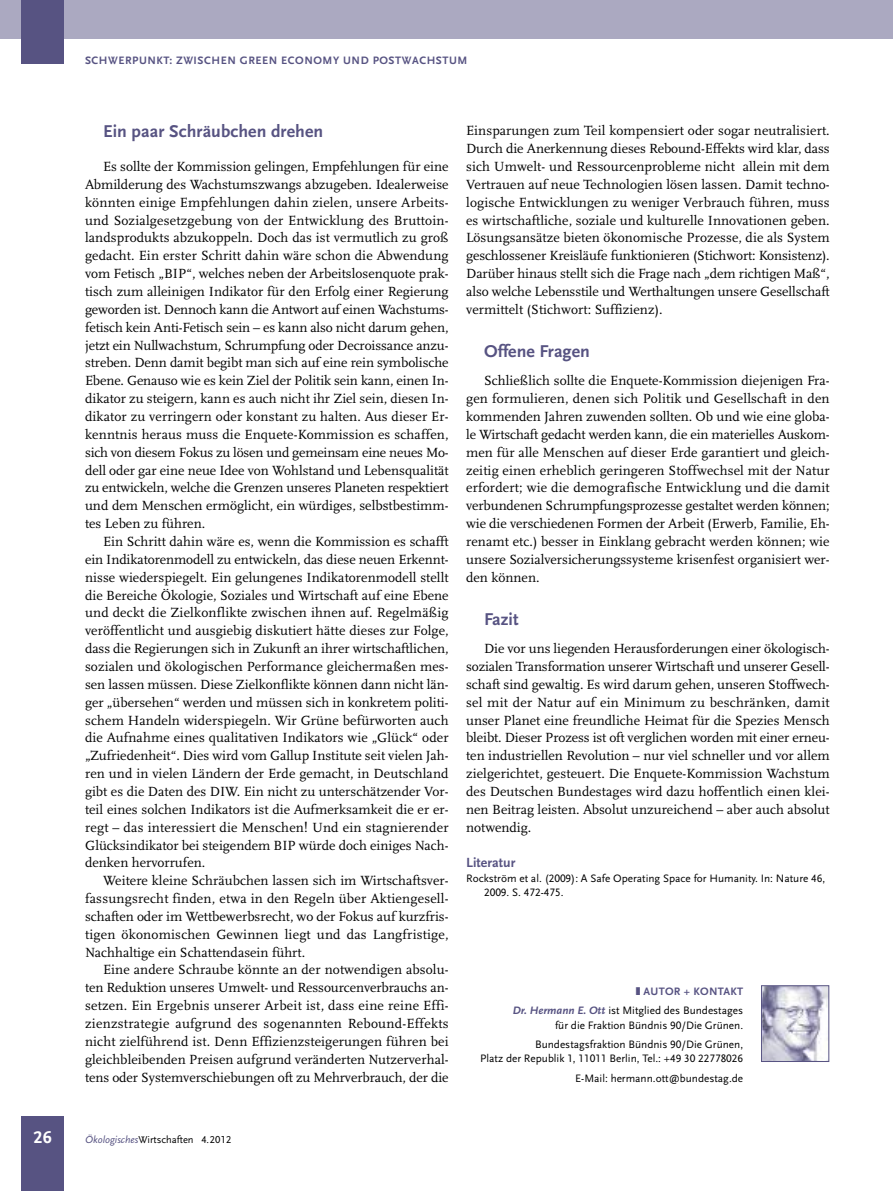
<style>
.page{position:relative;width:893px;height:1191px;background:#fff}
.page>*{position:absolute;margin:0;border:0;box-sizing:border-box;transform-origin:0 0}
.t1{font:700 17.85px "Scala Sans LF";letter-spacing:.005em;color:#575382}
.t2{font:700 17.85px "Scala Sans LF";color:#fff}
.t3{font:13.8px/17.9px "Scala LF";color:#000;text-align:justify}
.t4{font:700 13.8px "Scala Sans LF";letter-spacing:.005em;color:#575382}
.t5{font:11.25px/19.5px "Scala Sans LF";color:#000;text-align:right}
.t6{font:700 11.25px "Scala Sans LF";letter-spacing:.05em;color:#575382}
.t7{font:10.5px "Scala Sans LF";color:#000}
.s1{color:#575382}
.s2{font-weight:700;color:#575382}
.s3{font-weight:700;font-style:italic;color:#575382}
.s4{font-style:italic;color:#575382}
</style>
<div class="page">
<div style="left:0;top:0;width:893px;height:38px;background:#aba9c1"></div>
<div style="left:21px;top:1116px;width:43px;height:75px;background:#575382"></div>
<div style="left:21px;top:0;width:43px;height:64px;background:#575382"></div>
<img style="left:763px;top:987px;width:64px;height:72px">
<div style="left:761px;top:985px;width:68px;height:76px;border:1px solid #575382"></div>
<p class="t2" style="left:33px;top:1128px;width:20px">26</p>
<p class="t6" style="left:85px;top:55px;width:384px">SCHWERPUNKT: ZWISCHEN GREEN ECONOMY UND POSTWACHSTUM</p>
<p class="t1" style="left:103px;top:123px;width:222px">Ein paar Schräubchen drehen</p>
<p class="t3" style="left:85px;top:158px;width:365px;text-indent:18px">Es sollte der Kommission gelingen, Empfehlungen für eine Abmilderung des Wachstumszwangs abzugeben. Idealerweise könnten einige Empfehlungen dahin zielen, unsere Arbeits&shy;und Sozialgesetzgebung von der Entwicklung des Bruttoin&shy;landsprodukts abzukoppeln. Doch das ist vermutlich zu groß gedacht. Ein erster Schritt dahin wäre schon die Abwendung vom Fetisch „BIP“, welches neben der Arbeitslosenquote prak&shy;tisch zum alleinigen Indikator für den Erfolg einer Regierung geworden ist. Dennoch kann die Antwort auf einen Wachstums&shy;fetisch kein Anti-Fetisch sein – es kann also nicht darum gehen, jetzt ein Nullwachstum, Schrumpfung oder Decroissance anzu&shy;streben. Denn damit begibt man sich auf eine rein symbolische Ebene. Genauso wie es kein Ziel der Politik sein kann, einen In&shy;dikator zu steigern, kann es auch nicht ihr Ziel sein, diesen In&shy;dikator zu verringern oder konstant zu halten. Aus dieser Er&shy;kenntnis heraus muss die Enquete-Kommission es schaffen, sich von diesem Fokus zu lösen und gemeinsam eine neues Mo&shy;dell oder gar eine neue Idee von Wohlstand und Lebensqualität zu entwickeln, welche die Grenzen unseres Planeten respektiert und dem Menschen ermöglicht, ein würdiges, selbstbestimm&shy;tes Leben zu führen.</p>
<p class="t3" style="left:85px;top:533px;width:365px;text-indent:18px">Ein Schritt dahin wäre es, wenn die Kommission es schafft ein Indikatorenmodell zu entwickeln, das diese neuen Erkennt&shy;nisse wiederspiegelt. Ein gelungenes Indikatorenmodell stellt die Bereiche Ökologie, Soziales und Wirtschaft auf eine Ebene und deckt die Zielkonflikte zwischen ihnen auf. Regelmäßig veröffentlicht und ausgiebig diskutiert hätte dieses zur Folge, dass die Regierungen sich in Zukunft an ihrer wirtschaftlichen, sozialen und ökologischen Performance gleichermaßen mes&shy;sen lassen müssen. Diese Zielkonflikte können dann nicht län&shy;ger „übersehen“ werden und müssen sich in konkretem politi&shy;schem Handeln widerspiegeln. Wir Grüne befürworten auch die Aufnahme eines qualitativen Indikators wie „Glück“ oder „Zufriedenheit“. Dies wird vom Gallup Institute seit vielen Jah&shy;ren und in vielen Ländern der Erde gemacht, in Deutschland gibt es die Daten des DIW. Ein nicht zu unterschätzender Vor&shy;teil eines solchen Indikators ist die Aufmerksamkeit die er er&shy;regt – das interessiert die Menschen! Und ein stagnierender Glücksindikator bei steigendem BIP würde doch einiges Nach&shy;denken hervorrufen.</p>
<p class="t3" style="left:85px;top:872px;width:365px;text-indent:18px">Weitere kleine Schräubchen lassen sich im Wirtschaftsver&shy;fassungsrecht finden, etwa in den Regeln über Aktiengesell&shy;schaften oder im Wettbewerbsrecht, wo der Fokus auf kurzfris&shy;tigen ökonomischen Gewinnen liegt und das Langfristige, Nachhaltige ein Schattendasein führt.</p>
<p class="t3" style="left:85px;top:961px;width:365px;text-indent:18px">Eine andere Schraube könnte an der notwendigen absolu&shy;ten Reduktion unseres Umwelt- und Ressourcenverbrauchs an&shy;setzen. Ein Ergebnis unserer Arbeit ist, dass eine reine Effi&shy;zienzstrategie aufgrund des sogenannten Rebound-Effekts nicht zielführend ist. Denn Effizienzsteigerungen führen bei gleichbleibenden Preisen aufgrund veränderten Nutzerverhal&shy;tens oder Systemverschiebungen oft zu Mehrverbrauch, der die</p>
<p class="t3" style="left:466px;top:122px;width:365px">Einsparungen zum Teil kompensiert oder sogar neutralisiert.<br>Durch die Anerkennung dieses Rebound-Effekts wird klar, dass sich Umwelt- und Ressourcenprobleme nicht allein mit dem Vertrauen auf neue Technologien lösen lassen. Damit techno&shy;logische Entwicklungen zu weniger Verbrauch führen, muss es wirtschaftliche, soziale und kulturelle Innovationen geben.<br>Lösungsansätze bieten ökonomische Prozesse, die als System geschlossener Kreisläufe funktionieren (Stichwort: Konsistenz).<br>Darüber hinaus stellt sich die Frage nach „dem richtigen Maß“, also welche Lebensstile und Werthaltungen unsere Gesellschaft vermittelt (Stichwort: Suffizienz).</p>
<p class="t1" style="left:484px;top:343px;width:107px">Offene Fragen</p>
<p class="t3" style="left:466px;top:372px;width:365px;text-indent:18px">Schließlich sollte die Enquete-Kommission diejenigen Fra&shy;gen formulieren, denen sich Politik und Gesellschaft in den kommenden Jahren zuwenden sollten. Ob und wie eine globa&shy;le Wirtschaft gedacht werden kann, die ein materielles Auskom&shy;men für alle Menschen auf dieser Erde garantiert und gleich&shy;zeitig einen erheblich geringeren Stoffwechsel mit der Natur erfordert; wie die demografische Entwicklung und die damit verbundenen Schrumpfungsprozesse gestaltet werden können; wie die verschiedenen Formen der Arbeit (Erwerb, Familie, Eh&shy;renamt etc.) besser in Einklang gebracht werden können; wie unsere Sozialversicherungssysteme krisenfest organisiert wer&shy;den können.</p>
<p class="t1" style="left:484px;top:611px;width:36px">Fazit</p>
<p class="t3" style="left:466px;top:640px;width:365px;text-indent:18px">Die vor uns liegenden Herausforderungen einer ökologisch&shy;sozialen Transformation unserer Wirtschaft und unserer Gesell&shy;schaft sind gewaltig. Es wird darum gehen, unseren Stoffwech&shy;sel mit der Natur auf ein Minimum zu beschränken, damit unser Planet eine freundliche Heimat für die Spezies Mensch bleibt. Dieser Prozess ist oft verglichen worden mit einer erneu&shy;ten industriellen Revolution – nur viel schneller und vor allem zielgerichtet, gesteuert. Die Enquete-Kommission Wachstum des Deutschen Bundestages wird dazu hoffentlich einen klei&shy;nen Beitrag leisten. Absolut unzureichend – aber auch absolut notwendig.</p>
<p class="t4" style="left:466px;top:856px;width:51px">Literatur</p>
<p class="t5" style="left:484px;top:871px;width:343px;line-height:14.2px;text-align:left;text-indent:-18px">Rockström et al. (2009): A Safe Operating Space for Humanity. In: Nature 46,<br>2009. S. 472-475.</p>
<p class="t5" style="left:513px;top:981px;width:232px"><span class="s1">❚</span> <span class="s2">AUTOR + KONTAKT<br></span><span class="s3">Dr. Hermann E. Ott</span> ist Mitglied des Bundestages</p>
<p class="t5" style="left:535px;top:1015px;width:210px">für die Fraktion Bündnis 90/Die Grünen.<br>Bundestagsfraktion Bündnis 90/Die Grünen,</p>
<p class="t5" style="left:480px;top:1049px;width:264px">Platz der Republik 1, 11011 Berlin, Tel.: +49 30 22778026<br>E-Mail: hermann.ott@bundestag.de</p>
<p class="t7" style="left:85px;top:1134px;width:148px"><span class="s4">Ökologisches</span>Wirtschaften 4.2012</p>
</div>
